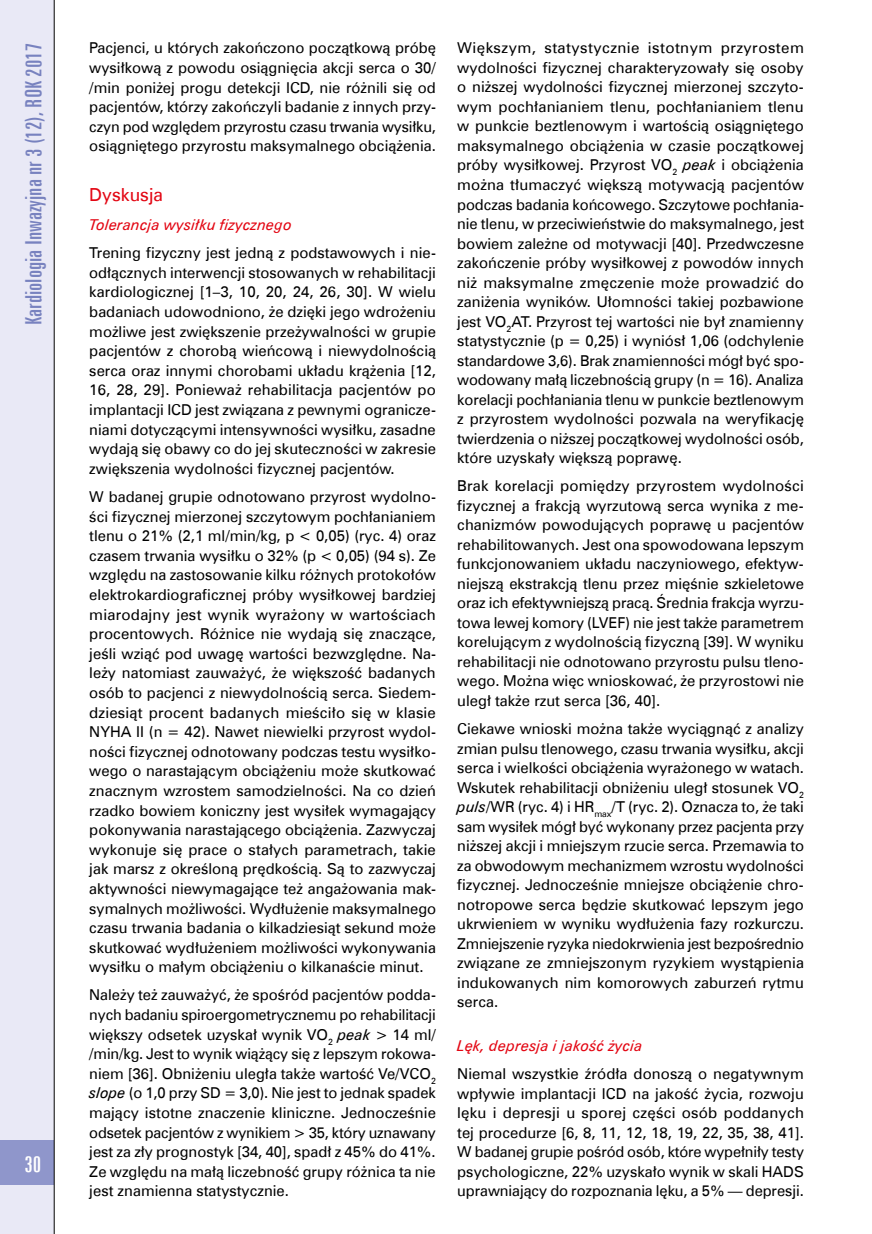
<style>
.page{position:relative;width:872px;height:1234px;background:#fff}
.page>*{position:absolute;margin:0;border:0;box-sizing:border-box;transform-origin:0 0}
.t1{font:22.5px "Zurich X Cn EU";color:#7882bf;scale:1.07 1}
.t2{font:22.5px "Zurich X Cn EU";color:#fff;scale:1.07 1}
.t3{font:18px "Zurich EU";color:#e30613}
.t4{font:15px/19.5px "Zurich EU";color:#000;text-align:justify}
.t5{font:italic 15px "Zurich EU";color:#e30613}
.s1{font-style:italic}
</style>
<div class="page">
<div style="left:0;top:0;width:54px;height:1233px;background:#e9e9f6"></div>
<div style="left:0;top:1140px;width:54px;height:44px;background:#8f96cb"></div>
<hr style="left:54px;top:0;width:1px;height:1233px;background:#000">
<h1 class="t1" style="left:20px;top:325px;width:265px;rotate:-90deg">Kardiologia Inwazyjna nr 3 (12), ROK 2017</h1>
<p class="t4" style="left:89px;top:38px;width:348px">Pacjenci, u których zakończono początkową próbę wysiłkową z powodu osiągnięcia akcji serca o 30/ /min poniżej progu detekcji ICD, nie różnili się od pacjentów, którzy zakończyli badanie z innych przy&shy;czyn pod względem przyrostu czasu trwania wysiłku, osiągniętego przyrostu maksymalnego obciążenia.</p>
<p class="t3" style="left:89px;top:183px;width:75px">Dyskusja</p>
<p class="t5" style="left:89px;top:215px;width:204px">Tolerancja wysiłku fizycznego</p>
<p class="t4" style="left:89px;top:243px;width:348px">Trening fizyczny jest jedną z podstawowych i nie&shy;odłącznych interwencji stosowanych w rehabilitacji kardiologicznej [1–3, 10, 20, 24, 26, 30]. W wielu badaniach udowodniono, że dzięki jego wdrożeniu możliwe jest zwiększenie przeżywalności w grupie pacjentów z chorobą wieńcową i niewydolnością serca oraz innymi chorobami układu krążenia [12, 16, 28, 29]. Ponieważ rehabilitacja pacjentów po implantacji ICD jest związana z pewnymi ogranicze&shy;niami dotyczącymi intensywności wysiłku, zasadne wydają się obawy co do jej skuteczności w zakresie zwiększenia wydolności fizycznej pacjentów.</p>
<p class="t4" style="left:89px;top:486px;width:348px">W badanej grupie odnotowano przyrost wydolno&shy;ści fizycznej mierzonej szczytowym pochłanianiem tlenu o 21% (2,1 ml/min/kg, p &lt; 0,05) (ryc. 4) oraz czasem trwania wysiłku o 32% (p &lt; 0,05) (94 s). Ze względu na zastosowanie kilku różnych protokołów elektrokardiograficznej próby wysiłkowej bardziej miarodajny jest wynik wyrażony w wartościach procentowych. Różnice nie wydają się znaczące, jeśli wziąć pod uwagę wartości bezwzględne. Na&shy;leży natomiast zauważyć, że większość badanych osób to pacjenci z niewydolnością serca. Siedem&shy;dziesiąt procent badanych mieściło się w klasie NYHA II (n = 42). Nawet niewielki przyrost wydol&shy;ności fizycznej odnotowany podczas testu wysiłko&shy;wego o narastającym obciążeniu może skutkować znacznym wzrostem samodzielności. Na co dzień rzadko bowiem koniczny jest wysiłek wymagający pokonywania narastającego obciążenia. Zazwyczaj wykonuje się prace o stałych parametrach, takie jak marsz z określoną prędkością. Są to zazwyczaj aktywności niewymagające też angażowania mak&shy;symalnych możliwości. Wydłużenie maksymalnego czasu trwania badania o kilkadziesiąt sekund może skutkować wydłużeniem możliwości wykonywania wysiłku o małym obciążeniu o kilkanaście minut.</p>
<p class="t4" style="left:89px;top:984px;width:348px">Należy też zauważyć, że spośród pacjentów podda&shy;nych badaniu spiroergometrycznemu po rehabilitacji większy odsetek uzyskał wynik VO<sub>2</sub> <span class="s1">peak</span> &gt; 14 ml/ /min/kg. Jest to wynik wiążący się z lepszym rokowa&shy;niem [36]. Obniżeniu uległa także wartość Ve/VCO<sub>2 </sub><span class="s1">slope</span> (o 1,0 przy SD = 3,0). Nie jest to jednak spadek mający istotne znaczenie kliniczne. Jednocześnie odsetek pacjentów z wynikiem &gt; 35, który uznawany jest za zły prognostyk [34, 40], spadł z 45% do 41%.<br>Ze względu na małą liczebność grupy różnica ta nie jest znamienna statystycznie.</p>
<h1 class="t2" style="left:24px;top:1150px;width:17px">30</h1>
<p class="t4" style="left:457px;top:38px;width:348px">Większym, statystycznie istotnym przyrostem wydolności fizycznej charakteryzowały się osoby o niższej wydolności fizycznej mierzonej szczyto&shy;wym pochłanianiem tlenu, pochłanianiem tlenu w punkcie beztlenowym i wartością osiągniętego maksymalnego obciążenia w czasie początkowej próby wysiłkowej. Przyrost VO<sub>2</sub> <span class="s1">peak</span> i obciążenia można tłumaczyć większą motywacją pacjentów podczas badania końcowego. Szczytowe pochłania&shy;nie tlenu, w przeciwieństwie do maksymalnego, jest bowiem zależne od motywacji [40]. Przedwczesne zakończenie próby wysiłkowej z powodów innych niż maksymalne zmęczenie może prowadzić do zaniżenia wyników. Ułomności takiej pozbawione jest VO<sub>2</sub>AT. Przyrost tej wartości nie był znamienny statystycznie (p = 0,25) i wyniósł 1,06 (odchylenie standardowe 3,6). Brak znamienności mógł być spo&shy;wodowany małą liczebnością grupy (n = 16). Analiza korelacji pochłaniania tlenu w punkcie beztlenowym z przyrostem wydolności pozwala na weryfikację twierdzenia o niższej początkowej wydolności osób, które uzyskały większą poprawę.</p>
<p class="t4" style="left:457px;top:476px;width:348px">Brak korelacji pomiędzy przyrostem wydolności fizycznej a frakcją wyrzutową serca wynika z me&shy;chanizmów powodujących poprawę u pacjentów rehabilitowanych. Jest ona spowodowana lepszym funkcjonowaniem układu naczyniowego, efektyw&shy;niejszą ekstrakcją tlenu przez mięśnie szkieletowe oraz ich efektywniejszą pracą. Średnia frakcja wyrzu&shy;towa lewej komory (LVEF) nie jest także parametrem korelującym z wydolnością fizyczną [39]. W wyniku rehabilitacji nie odnotowano przyrostu pulsu tleno&shy;wego. Można więc wnioskować, że przyrostowi nie uległ także rzut serca [36, 40].</p>
<p class="t4" style="left:457px;top:718px;width:348px">Ciekawe wnioski można także wyciągnąć z analizy zmian pulsu tlenowego, czasu trwania wysiłku, akcji serca i wielkości obciążenia wyrażonego w watach.<br>Wskutek rehabilitacji obniżeniu uległ stosunek VO<sub>2 </sub><span class="s1">puls</span>/WR (ryc. 4) i HR<sub>max</sub>/T (ryc. 2). Oznacza to, że taki sam wysiłek mógł być wykonany przez pacjenta przy niższej akcji i mniejszym rzucie serca. Przemawia to za obwodowym mechanizmem wzrostu wydolności fizycznej. Jednocześnie mniejsze obciążenie chro&shy;notropowe serca będzie skutkować lepszym jego ukrwieniem w wyniku wydłużenia fazy rozkurczu.<br>Zmniejszenie ryzyka niedokrwienia jest bezpośrednio związane ze zmniejszonym ryzykiem wystąpienia indukowanych nim komorowych zaburzeń rytmu serca.</p>
<p class="t5" style="left:457px;top:1036px;width:187px">Lęk, depresja i jakość życia</p>
<p class="t4" style="left:457px;top:1063px;width:348px">Niemal wszystkie źródła donoszą o negatywnym wpływie implantacji ICD na jakość życia, rozwoju lęku i depresji u sporej części osób poddanych tej procedurze [6, 8, 11, 12, 18, 19, 22, 35, 38, 41].<br>W badanej grupie pośród osób, które wypełniły testy psychologiczne, 22% uzyskało wynik w skali HADS uprawniający do rozpoznania lęku, a 5% — depresji.</p>
</div>
